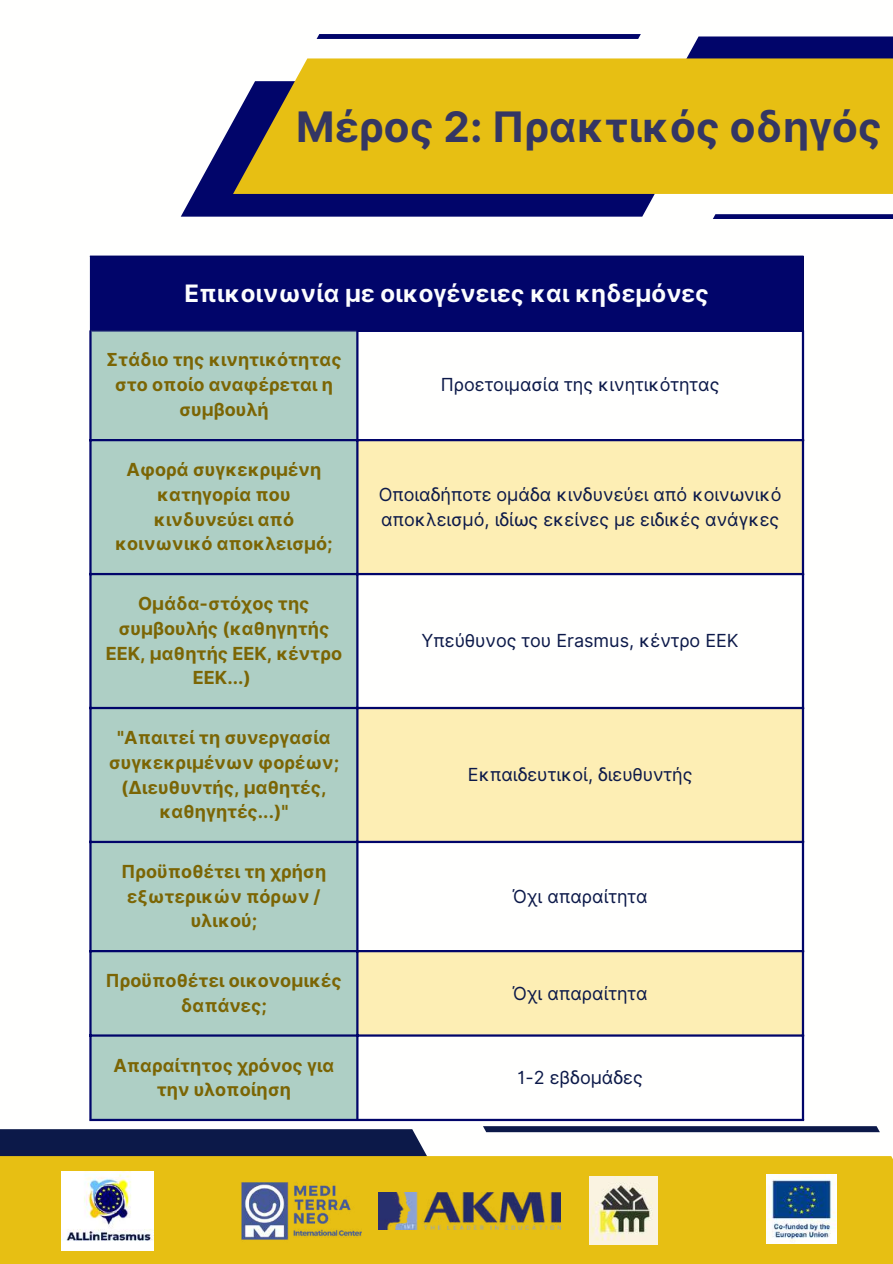
<style>
.page{position:relative;width:893px;height:1264px;background:#fff}
.page>*{position:absolute;margin:0;border:0;box-sizing:border-box;transform-origin:0 0}
.t1{font:700 42px "Inter";color:#343663}
.t2{font:700 24px "Inter";color:#fcfdfe}
.t3{font:700 18px/24.8px "Inter";color:#7b6504;text-align:center}
.t4{font:18px/24.8px "Inter";color:#0c1949}
</style>
<div class="page">
<svg style="left:181px;top:121px;width:474px;height:96px;fill:#01056a"></svg>
<svg style="left:316px;top:34px;width:576px;height:24px"></svg>
<svg style="left:713px;top:214px;width:179px;height:5px"></svg>
<svg style="left:233px;top:58px;width:659px;height:136px;background:#dfb91b"></svg>
<svg style="left:0;top:1129px;width:503px;height:27px;fill:#0c1949"></svg>
<svg style="left:483px;top:1126px;width:396px;height:6px;background:#14204f"></svg>
<div style="left:0;top:1156px;width:892px;height:107px;background:#e7bf13"></div>
<img style="left:766px;top:1174px;width:70px;height:69px">
<img style="left:236px;top:1176px;width:125px;height:68px">
<img style="left:589px;top:1176px;width:68px;height:67px">
<img style="left:378px;top:1192px;width:183px;height:37px">
<img style="left:62px;top:1171px;width:92px;height:79px">
<div style="left:90px;top:256px;width:713px;height:75px;background:#01056a"></div>
<div style="left:92px;top:331px;width:264px;height:787px;background:#aecfc5"></div>
<svg style="left:358px;top:441px;width:443px;height:593px;fill:#fdeeb4"></svg>
<hr style="left:90px;top:255px;width:713px;height:2px;background:#01056a">
<hr style="left:89px;top:330px;width:3px;height:788px;background:#01056a">
<hr style="left:356px;top:330px;width:2px;height:788px;background:#01056a">
<hr style="left:801px;top:330px;width:3px;height:788px;background:#01056a">
<hr style="left:89px;top:439px;width:715px;height:2px;background:#01056a">
<hr style="left:89px;top:573px;width:715px;height:2px;background:#01056a">
<hr style="left:89px;top:707px;width:715px;height:2px;background:#01056a">
<hr style="left:89px;top:840px;width:715px;height:3px;background:#01056a">
<hr style="left:89px;top:950px;width:715px;height:2px;background:#01056a">
<hr style="left:89px;top:1034px;width:715px;height:2px;background:#01056a">
<hr style="left:89px;top:1118px;width:715px;height:3px;background:#01056a">
<h1 class="t1" style="left:296px;top:101px;width:587px">Μέρος 2: Πρακτικός οδηγός</h1>
<h2 class="t2" style="left:184px;top:279px;width:526px">Επικοινωνία με οικογένειες και κηδεμόνες</h2>
<p class="t3" style="left:106px;top:347px;width:237px">Στάδιο της κινητικότητας στο οποίο αναφέρεται η συμβουλή</p>
<p class="t3" style="left:115px;top:457px;width:219px">Αφορά συγκεκριμένη κατηγορία που κινδυνεύει από κοινωνικό αποκλεισμό;</p>
<p class="t3" style="left:106px;top:591px;width:238px">Ομάδα-στόχος της συμβουλής (καθηγητής<br>ΕΕΚ, μαθητής ΕΕΚ, κέντρο<br>ΕΕΚ...)</p>
<p class="t3" style="left:109px;top:725px;width:232px">"Απαιτεί τη συνεργασία συγκεκριμένων φορέων; (Διευθυντής, μαθητές, καθηγητές...)"</p>
<p class="t3" style="left:122px;top:859px;width:206px">Προϋποθέτει τη χρήση εξωτερικών πόρων / υλικού;</p>
<p class="t3" style="left:106px;top:968px;width:237px">Προϋποθέτει οικονομικές δαπάνες;</p>
<p class="t3" style="left:113px;top:1052px;width:222px">Απαραίτητος χρόνος για την υλοποίηση</p>
<p class="t4" style="left:441px;top:372px;width:280px">Προετοιμασία της κινητικότητας</p>
<p class="t4" style="left:378px;top:482px;width:404px">Οποιαδήποτε ομάδα κινδυνεύει από κοινωνικό αποκλεισμό, ιδίως εκείνες με ειδικές ανάγκες</p>
<p class="t4" style="left:421px;top:628px;width:318px">Υπεύθυνος του Erasmus, κέντρο ΕΕΚ</p>
<p class="t4" style="left:468px;top:762px;width:226px">Εκπαιδευτικοί, διευθυντής</p>
<p class="t4" style="left:512px;top:883px;width:136px">Όχι απαραίτητα</p>
<p class="t4" style="left:512px;top:980px;width:136px">Όχι απαραίτητα</p>
<p class="t4" style="left:517px;top:1064px;width:127px">1-2 εβδομάδες</p>
</div>
